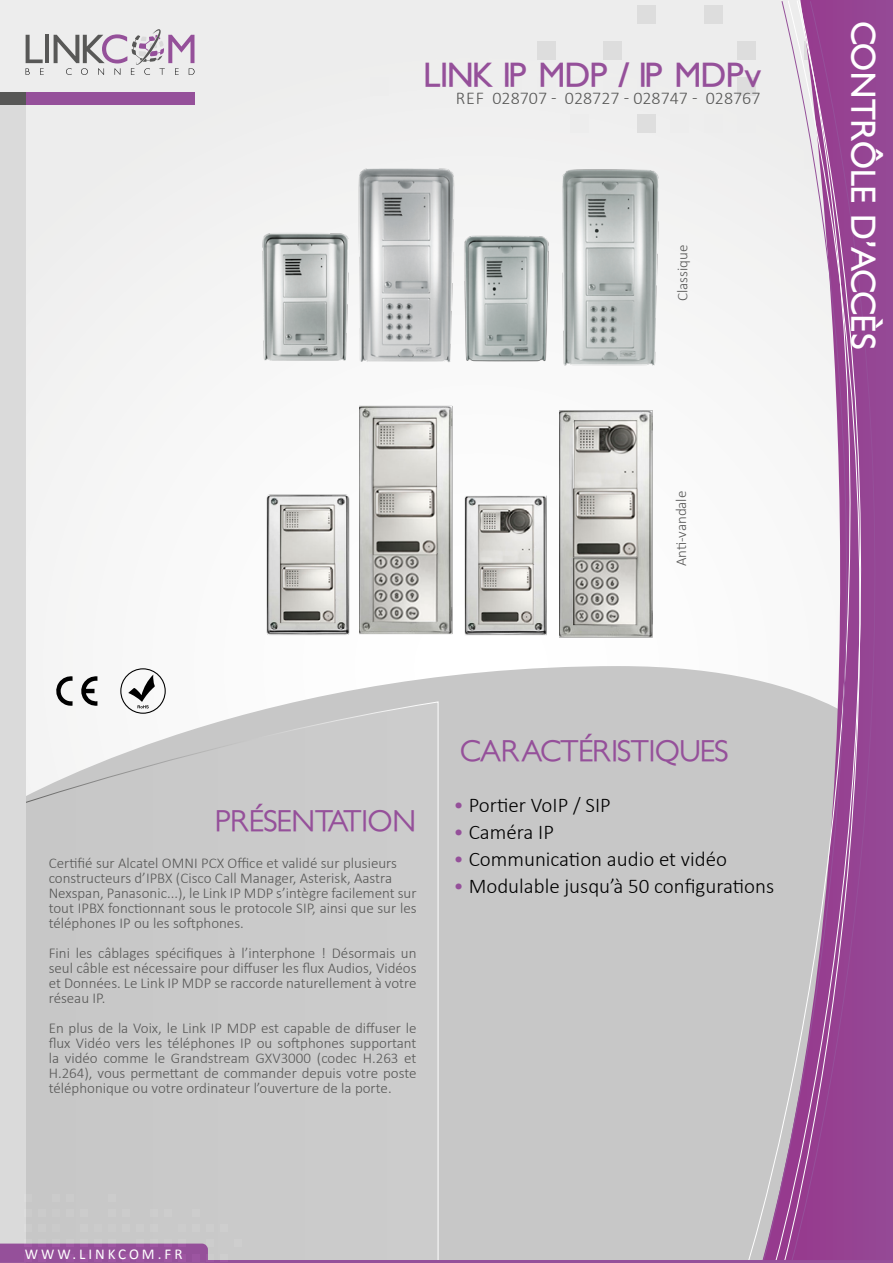
<style>
.page{position:relative;width:893px;height:1263px;background:#f3f3f3}
.page>*{position:absolute;margin:0;border:0;box-sizing:border-box;transform-origin:0 0}
.t1{font:700 33px "Petita";letter-spacing:-.045em;color:#95509a}
.t2{font:700 33px "Petita";letter-spacing:-.01em;color:#fff}
.t3{font:500 30px "Petita";letter-spacing:-.03em;color:#95509a}
.t4{font:300 21px "Calibri";color:#000}
.t5{font:300 18px "Calibri";color:#575756}
.t6{font:300 15px/15px "Calibri";color:#575756;text-align:justify}
.t7{font:15px "Calibri";letter-spacing:.2em;color:#fff}
.s1{color:#95509a}
</style>
<div class="page">
<div style="left:370px;top:6px;width:18px;height:18px;background:#ededed"></div>
<div style="left:404px;top:6px;width:18px;height:18px;background:#ededed"></div>
<div style="left:437px;top:6px;width:18px;height:18px;background:#ededed"></div>
<div style="left:470px;top:6px;width:18px;height:18px;background:#ededed"></div>
<div style="left:504px;top:6px;width:18px;height:18px;background:#ededed"></div>
<div style="left:537px;top:6px;width:18px;height:18px;background:#ededed"></div>
<div style="left:570px;top:6px;width:18px;height:18px;background:#ededed"></div>
<div style="left:637px;top:6px;width:18px;height:18px;background:#dadada"></div>
<div style="left:671px;top:6px;width:18px;height:18px;background:#ededed"></div>
<div style="left:704px;top:6px;width:18px;height:18px;background:#dadada"></div>
<div style="left:737px;top:6px;width:18px;height:18px;background:#ededed"></div>
<div style="left:337px;top:42px;width:18px;height:18px;background:#ededed"></div>
<div style="left:370px;top:42px;width:18px;height:18px;background:#ededed"></div>
<div style="left:437px;top:42px;width:18px;height:18px;background:#ededed"></div>
<div style="left:470px;top:42px;width:18px;height:18px;background:#ededed"></div>
<div style="left:537px;top:42px;width:18px;height:18px;background:#dadada"></div>
<div style="left:570px;top:42px;width:18px;height:18px;background:#ededed"></div>
<div style="left:604px;top:42px;width:18px;height:18px;background:#dadada"></div>
<div style="left:637px;top:42px;width:18px;height:18px;background:#ededed"></div>
<div style="left:671px;top:42px;width:18px;height:18px;background:#ededed"></div>
<div style="left:704px;top:42px;width:18px;height:18px;background:#ededed"></div>
<div style="left:737px;top:42px;width:18px;height:18px;background:#dadada"></div>
<div style="left:370px;top:78px;width:18px;height:18px;background:#ededed"></div>
<div style="left:504px;top:78px;width:18px;height:18px;background:#ededed"></div>
<div style="left:537px;top:78px;width:18px;height:18px;background:#ededed"></div>
<div style="left:570px;top:78px;width:18px;height:18px;background:#ededed"></div>
<div style="left:604px;top:78px;width:18px;height:18px;background:#ededed"></div>
<div style="left:637px;top:78px;width:18px;height:18px;background:#ededed"></div>
<div style="left:671px;top:78px;width:18px;height:18px;background:#ededed"></div>
<div style="left:737px;top:78px;width:18px;height:18px;background:#dadada"></div>
<div style="left:570px;top:114px;width:18px;height:18px;background:#ededed"></div>
<div style="left:637px;top:114px;width:18px;height:18px;background:#dadada"></div>
<div style="left:671px;top:114px;width:18px;height:18px;background:#ededed"></div>
<div style="left:704px;top:114px;width:18px;height:18px;background:#ededed"></div>
<div style="left:737px;top:114px;width:18px;height:18px;background:#ededed"></div>
<div style="left:97px;top:666px;width:646px;height:577px;background:#c7c7c7"></div>
<svg style="left:743px;top:41px;width:12px;height:1202px"></svg>
<svg style="left:755px;top:0;width:138px;height:1263px"></svg>
<div style="left:26px;top:701px;width:413px;height:542px;background:#cacaca"></div>
<div style="left:0;top:105px;width:26px;height:1157px;background:#dadada"></div>
<hr style="left:45px;top:35px;width:4px;height:28px;background:#585857">
<svg style="left:26px;top:35px;width:18px;height:40px"></svg>
<svg style="left:54px;top:29px;width:140px;height:46px"></svg>
<div style="left:0;top:93px;width:26px;height:12px;background:#575756"></div>
<svg style="left:0;top:1243px;width:892px;height:20px;background:#b292b3"></svg>
<div style="left:26px;top:93px;width:168px;height:12px;background:#95509a"></div>
<svg style="left:26px;top:1194px;width:6px;height:7px"></svg>
<div style="left:52px;top:1194px;width:8px;height:7px;background:#cbcbcb"></div>
<div style="left:66px;top:1194px;width:8px;height:7px;background:#cbcbcb"></div>
<div style="left:108px;top:1194px;width:8px;height:7px;background:#ccc"></div>
<svg style="left:26px;top:1209px;width:6px;height:7px"></svg>
<div style="left:38px;top:1209px;width:8px;height:7px;background:#cbcbcb"></div>
<div style="left:52px;top:1209px;width:8px;height:7px;background:#cacaca"></div>
<div style="left:66px;top:1209px;width:8px;height:7px;background:#cbcbcb"></div>
<div style="left:80px;top:1209px;width:8px;height:7px;background:#ccc"></div>
<div style="left:108px;top:1209px;width:8px;height:7px;background:#ccc"></div>
<div style="left:122px;top:1209px;width:8px;height:7px;background:#ccc"></div>
<div style="left:150px;top:1209px;width:8px;height:7px;background:#cdcdcd"></div>
<div style="left:164px;top:1209px;width:8px;height:7px;background:#cdcdcd"></div>
<div style="left:192px;top:1209px;width:8px;height:7px;background:#cdcdcd"></div>
<svg style="left:26px;top:1224px;width:6px;height:8px"></svg>
<div style="left:38px;top:1224px;width:8px;height:8px;background:#cbcbcb"></div>
<div style="left:52px;top:1224px;width:8px;height:8px;background:#cacaca"></div>
<div style="left:80px;top:1224px;width:8px;height:8px;background:#ccc"></div>
<div style="left:94px;top:1224px;width:8px;height:8px;background:#cbcbcb"></div>
<div style="left:108px;top:1224px;width:8px;height:8px;background:#cbcbcb"></div>
<div style="left:122px;top:1224px;width:8px;height:8px;background:#ccc"></div>
<div style="left:136px;top:1224px;width:8px;height:8px;background:#ccc"></div>
<div style="left:150px;top:1224px;width:8px;height:8px;background:#cdcdcd"></div>
<div style="left:178px;top:1224px;width:8px;height:8px;background:#ccc"></div>
<div style="left:192px;top:1224px;width:8px;height:8px;background:#cdcdcd"></div>
<div style="left:206px;top:1224px;width:8px;height:8px;background:#cdcdcd"></div>
<div style="left:220px;top:1224px;width:8px;height:8px;background:#cecece"></div>
<svg style="left:24px;top:1239px;width:8px;height:8px"></svg>
<svg style="left:38px;top:1239px;width:8px;height:8px"></svg>
<svg style="left:52px;top:1239px;width:8px;height:8px"></svg>
<svg style="left:66px;top:1239px;width:8px;height:8px"></svg>
<svg style="left:80px;top:1239px;width:8px;height:8px"></svg>
<svg style="left:94px;top:1239px;width:8px;height:8px"></svg>
<svg style="left:108px;top:1239px;width:8px;height:8px"></svg>
<svg style="left:136px;top:1239px;width:8px;height:8px"></svg>
<svg style="left:150px;top:1239px;width:8px;height:8px"></svg>
<svg style="left:164px;top:1239px;width:8px;height:8px"></svg>
<svg style="left:178px;top:1239px;width:8px;height:8px"></svg>
<div style="left:206px;top:1239px;width:8px;height:8px;background:#cdcdcd"></div>
<div style="left:234px;top:1239px;width:8px;height:8px;background:#cecece"></div>
<div style="left:24px;top:1254px;width:8px;height:8px;background:#9e56a2"></div>
<div style="left:38px;top:1254px;width:8px;height:8px;background:#9e56a2"></div>
<div style="left:66px;top:1254px;width:8px;height:8px;background:#9c55a1"></div>
<div style="left:80px;top:1254px;width:8px;height:8px;background:#9e56a2"></div>
<div style="left:94px;top:1254px;width:8px;height:8px;background:#9e56a2"></div>
<div style="left:108px;top:1254px;width:8px;height:8px;background:#9e56a2"></div>
<div style="left:122px;top:1254px;width:8px;height:8px;background:#9e56a2"></div>
<div style="left:136px;top:1254px;width:8px;height:8px;background:#9c55a1"></div>
<div style="left:164px;top:1254px;width:8px;height:8px;background:#9e56a2"></div>
<div style="left:178px;top:1254px;width:8px;height:8px;background:#9e56a2"></div>
<div style="left:192px;top:1254px;width:8px;height:8px;background:#9c55a1"></div>
<svg style="left:206px;top:1254px;width:8px;height:8px"></svg>
<svg style="left:220px;top:1254px;width:8px;height:8px"></svg>
<svg style="left:80px;top:676px;width:17px;height:30px"></svg>
<svg style="left:55px;top:676px;width:18px;height:30px"></svg>
<svg style="left:120px;top:668px;width:46px;height:46px"></svg>
<img style="left:262px;top:233px;width:13px;height:128px">
<img style="left:275px;top:168px;width:180px;height:194px">
<img style="left:419px;top:215px;width:59px;height:147px">
<img style="left:478px;top:169px;width:181px;height:197px">
<img style="left:266px;top:494px;width:84px;height:141px">
<img style="left:360px;top:406px;width:94px;height:242px">
<img style="left:464px;top:496px;width:89px;height:139px">
<img style="left:560px;top:410px;width:93px;height:229px">
<h1 class="t1" style="left:424px;top:55px;width:338px">LINK IP MDP / IP MDPv</h1>
<p class="t5" style="left:456px;top:87px;width:306px">REF 028707 - 028727 - 028747 - 028767</p>
<p class="t6" style="left:675px;top:301px;width:58px;rotate:-90deg">Classique</p>
<p class="t6" style="left:673px;top:566px;width:77px;rotate:-90deg">Anti-vandale</p>
<h2 class="t3" style="left:215px;top:803px;width:203px">PRÉSENTATION</h2>
<p class="t6" style="left:49px;top:855px;width:369px;text-align:left">Certifié sur Alcatel OMNI PCX Office et validé sur plusieurs constructeurs d’IPBX (Cisco Call Manager, Asterisk, Aastra Nexspan, Panasonic...), le Link IP MDP s’intègre facilement sur tout IPBX fonctionnant sous le protocole SIP, ainsi que sur les téléphones IP ou les softphones.</p>
<p class="t6" style="left:49px;top:945px;width:369px">Fini les câblages spécifiques à l’interphone ! Désormais un seul câble est nécessaire pour diffuser les flux Audios, Vidéos et Données. Le Link IP MDP se raccorde naturellement à votre réseau IP.</p>
<p class="t6" style="left:49px;top:1020px;width:369px">En plus de la Voix, le Link IP MDP est capable de diffuser le flux Vidéo vers les téléphones IP ou softphones supportant la vidéo comme le Grandstream GXV3000 (codec H.263 et H.264), vous permettant de commander depuis votre poste téléphonique ou votre ordinateur l’ouverture de la porte.</p>
<h2 class="t3" style="left:460px;top:733px;width:270px">CARACTÉRISTIQUES</h2>
<h3 class="t4" style="left:453px;top:792px;width:159px"><span class="s1">•</span> Portier VoIP / SIP</h3>
<h3 class="t4" style="left:453px;top:819px;width:102px"><span class="s1">•</span> Caméra IP</h3>
<h3 class="t4" style="left:453px;top:846px;width:275px"><span class="s1">•</span> Communication audio et vidéo</h3>
<h3 class="t4" style="left:453px;top:873px;width:322px"><span class="s1">•</span> Modulable jusqu’à 50 configurations</h3>
<p class="t7" style="left:25px;top:1244px;width:159px">WWW.LINKCOM.FR</p>
<h1 class="t2" style="left:883px;top:21px;width:331px;rotate:90deg">CONTRÔLE D’ACCÈS</h1>
</div>
